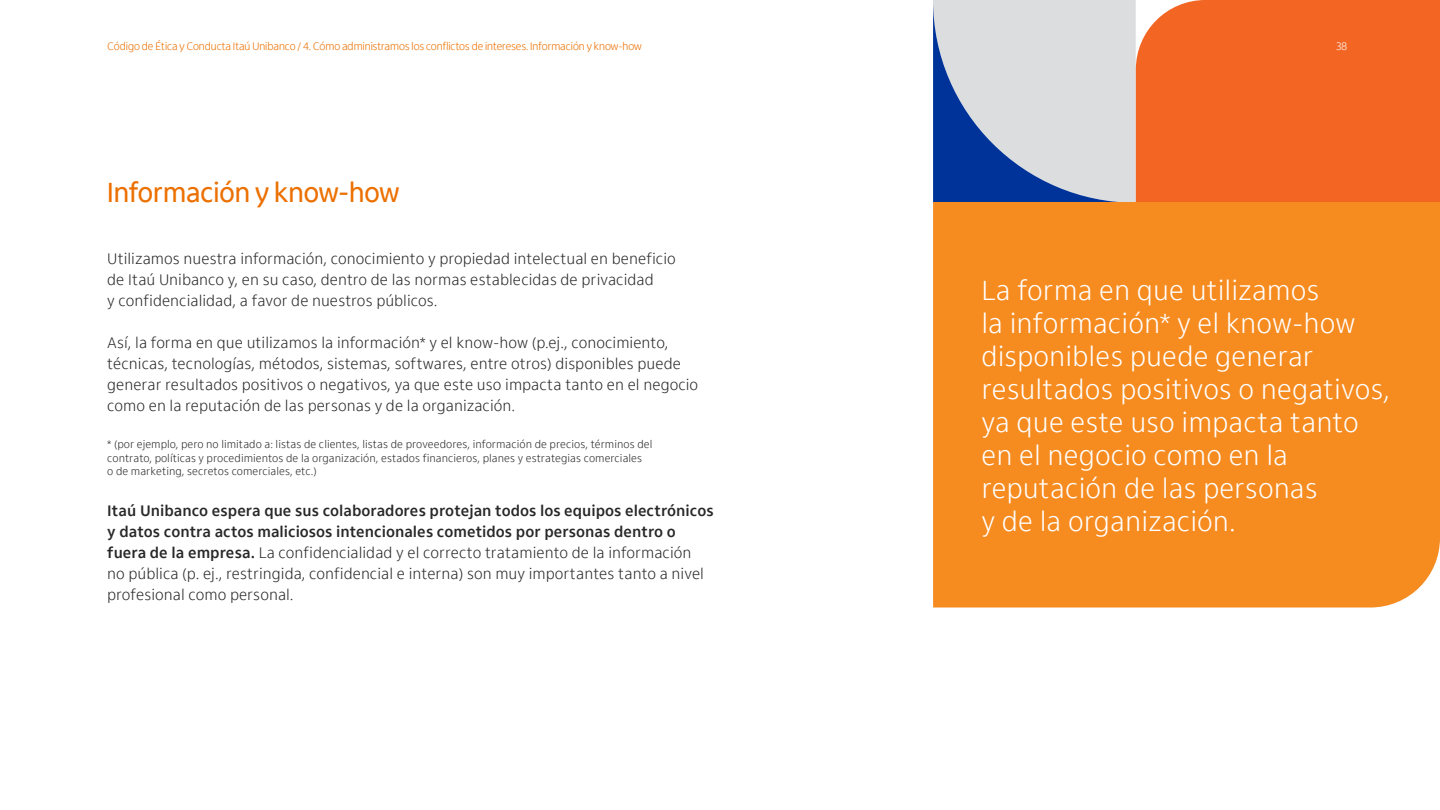
<style>
.page{position:relative;width:1440px;height:810px;background:#fff}
.page>*{position:absolute;margin:0;border:0;box-sizing:border-box;transform-origin:0 0}
.t1{font:300 28.5px/33px "Itau Text Pro";color:#fff}
.t2{font:28.5px "Itau Display Pro";color:#ec7000}
.t3{font:300 15.75px/21px "Itau Text Pro";color:#282828}
.t4{font:700 15.75px/21px "Itau Text Pro";color:#282828}
.t5{font:300 11.25px/13.5px "Itau Text Pro";color:#282828}
.t6{font:300 11.25px "Itau Display Pro";color:#ec7000}
.t7{font:300 11.25px "Itau Display Pro";color:#fff}
.s1{font-weight:300}
</style>
<div class="page">
<svg style="left:933px;top:0;width:203px;height:202px;background:#adb9cf"></svg>
<div style="left:1136px;top:0;width:304px;height:202px;background:#f26522"></div>
<div style="left:933px;top:202px;width:507px;height:406px;background:#f68b1f"></div>
<p class="t6" style="left:108px;top:40px;width:536px">Código de Ética y Conducta Itaú Unibanco / 4. Cómo administramos los conflictos de intereses. Información y know-how</p>
<h1 class="t2" style="left:107px;top:176px;width:294px">Información y know-how</h1>
<p class="t3" style="left:107px;top:249px;width:570px">Utilizamos nuestra información, conocimiento y propiedad intelectual en beneficio de Itaú Unibanco y, en su caso, dentro de las normas establecidas de privacidad<br>y confidencialidad, a favor de nuestros públicos.</p>
<p class="t3" style="left:107px;top:333px;width:593px">Así, la forma en que utilizamos la información* y el know-how (p.ej., conocimiento, técnicas, tecnologías, métodos, sistemas, softwares, entre otros) disponibles puede generar resultados positivos o negativos, ya que este uso impacta tanto en el negocio como en la reputación de las personas y de la organización.</p>
<p class="t5" style="left:107px;top:438px;width:547px">* (por ejemplo, pero no limitado a: listas de clientes, listas de proveedores, información de precios, términos del contrato, políticas y procedimientos de la organización, estados financieros, planes y estrategias comerciales<br>o de marketing, secretos comerciales, etc.)</p>
<p class="t4" style="left:107px;top:501px;width:608px">Itaú Unibanco espera que sus colaboradores protejan todos los equipos electrónicos y datos contra actos maliciosos intencionales cometidos por personas dentro o fuera de la empresa. <span class="s1">La confidencialidad y el correcto tratamiento de la información<br>no pública (p. ej., restringida, confidencial e interna) son muy importantes tanto a nivel profesional como personal.</span></p>
<p class="t7" style="left:1336px;top:40px;width:12px">38</p>
<h1 class="t1" style="left:981px;top:274px;width:410px">La forma en que utilizamos<br>la información* y el know-how disponibles puede generar resultados positivos o negativos, ya que este uso impacta tanto en el negocio como en la reputación de las personas<br>y de la organización.</h1>
</div>
